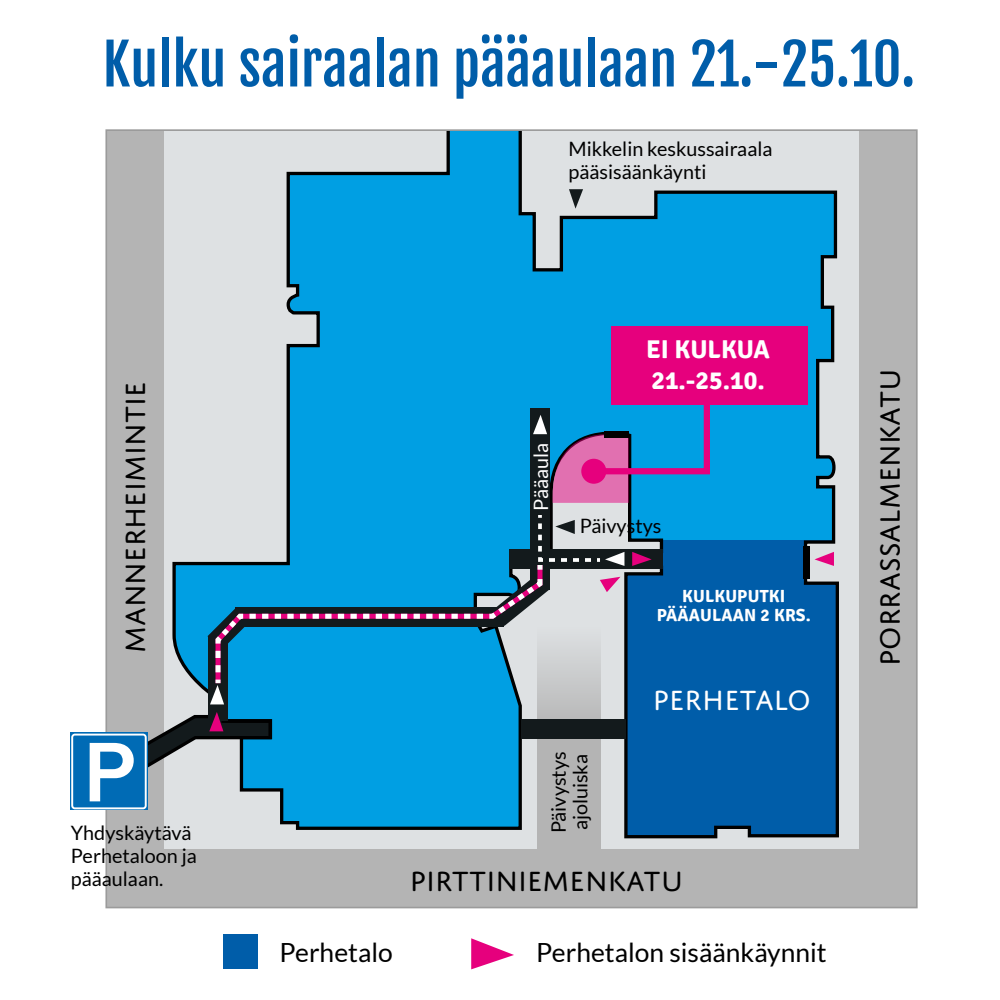
<style>
.page{position:relative;width:1000px;height:1000px;background:#fff}
.page>*{position:absolute;margin:0;border:0;box-sizing:border-box;transform-origin:0 0}
.t1{font:500 87.75px "Franklin Gothic";color:#fff}
.t2{font:56.25px "Fjalla One";color:#005da9}
.t3{font:29.75px "Domus Titling";color:#000}
.t4{font:29.75px "Domus Titling";color:#fff}
.t5{font:26.38px "Lato";color:#000}
.t6{font:700 25.62px/30.8px "Signika";color:#fff}
.t7{font:19.75px/23.1px "Lato";color:#000}
.t8{font:19.75px "Lato";color:#fff}
.t9{font:700 17.5px/18.8px "Signika";letter-spacing:.01em;color:#fff;text-align:center}
</style>
<div class="page">
<div style="left:160px;top:130px;width:704px;height:723px;background:#dee1e3"></div>
<svg style="left:172px;top:132px;width:667px;height:708px"></svg>
<div style="left:860px;top:130px;width:57px;height:762px;background:#b4b4b4"></div>
<div style="left:110px;top:849px;width:807px;height:59px;background:#b4b4b4"></div>
<div style="left:106px;top:130px;width:58px;height:778px;background:#b4b4b4"></div>
<div style="left:537px;top:628px;width:63px;height:224px;background:linear-gradient(to bottom,#d2d4d6,#abaaaa)"></div>
<svg style="left:569px;top:189px;width:14px;height:20px"></svg>
<svg style="left:815px;top:552px;width:19px;height:14px"></svg>
<div style="left:509px;top:550px;width:154px;height:19px;background:#131a1c"></div>
<div style="left:223px;top:934px;width:34px;height:35px;background:#005da9"></div>
<svg style="left:471px;top:938px;width:43px;height:31px"></svg>
<div style="left:521px;top:719px;width:105px;height:20px;background:#131a1c"></div>
<svg style="left:600px;top:577px;width:20px;height:15px"></svg>
<svg style="left:70px;top:733px;width:78px;height:77px"></svg>
<div style="left:208px;top:636px;width:20px;height:85px;background:#131a1c"></div>
<div style="left:531px;top:409px;width:19px;height:181px;background:#131a1c"></div>
<svg style="left:533px;top:398px;width:180px;height:105px;background:#417dbb"></svg>
<div style="left:581px;top:459px;width:25px;height:25px;background:#e6007d;border-radius:50%"></div>
<svg style="left:538px;top:511px;width:86px;height:55px"></svg>
<svg style="left:71px;top:685px;width:202px;height:124px"></svg>
<div style="left:611px;top:326px;width:197px;height:79px;background:#e6007d"></div>
<div style="left:604px;top:431px;width:25px;height:7px;background:#000"></div>
<div style="left:804px;top:547px;width:6px;height:32px;background:#000"></div>
<svg style="left:632px;top:552px;width:20px;height:14px"></svg>
<svg style="left:545px;top:590px;width:5px;height:36px"></svg>
<svg style="left:213px;top:560px;width:332px;height:128px;background:#218cc0"></svg>
<h2 class="t2" style="left:102px;top:30px;width:814px">Kulku sairaalan pääaulaan 21.-25.10.</h2>
<h3 class="t3" style="left:119px;top:653px;width:273px;rotate:-90deg">MANNERHEIMINTIE</h3>
<h1 class="t1" style="left:83px;top:718px;width:54px">P</h1>
<p class="t7" style="left:71px;top:821px;width:127px">Yhdyskäytävä<br>Perhetaloon ja pääaulaan.</p>
<p class="t7" style="left:569px;top:137px;width:206px">Mikkelin keskussairaala pääsisäänkäynti</p>
<p class="t8" style="left:530px;top:511px;width:69px;rotate:-90deg">Pääaula</p>
<p class="t6" style="left:646px;top:335px;width:125px">EI KULKUA<br>21.-25.10.</p>
<p class="t7" style="left:580px;top:514px;width:83px">Päivystys</p>
<p class="t9" style="left:657px;top:587px;width:156px">KULKUPUTKI<br>PÄÄAULAAN 2 KRS.</p>
<h3 class="t4" style="left:653px;top:683px;width:160px">PERHETALO</h3>
<p class="t7" style="left:548px;top:833px;width:83px;line-height:21.5px;rotate:-90deg">Päivystys ajoluiska</p>
<h3 class="t3" style="left:410px;top:864px;width:275px">PIRTTINIEMENKATU</h3>
<h3 class="t5" style="left:279px;top:938px;width:115px">Perhetalo</h3>
<h3 class="t5" style="left:536px;top:938px;width:292px">Perhetalon sisäänkäynnit</h3>
<h3 class="t3" style="left:873px;top:666px;width:299px;rotate:-90deg">PORRASSALMENKATU</h3>
</div>
